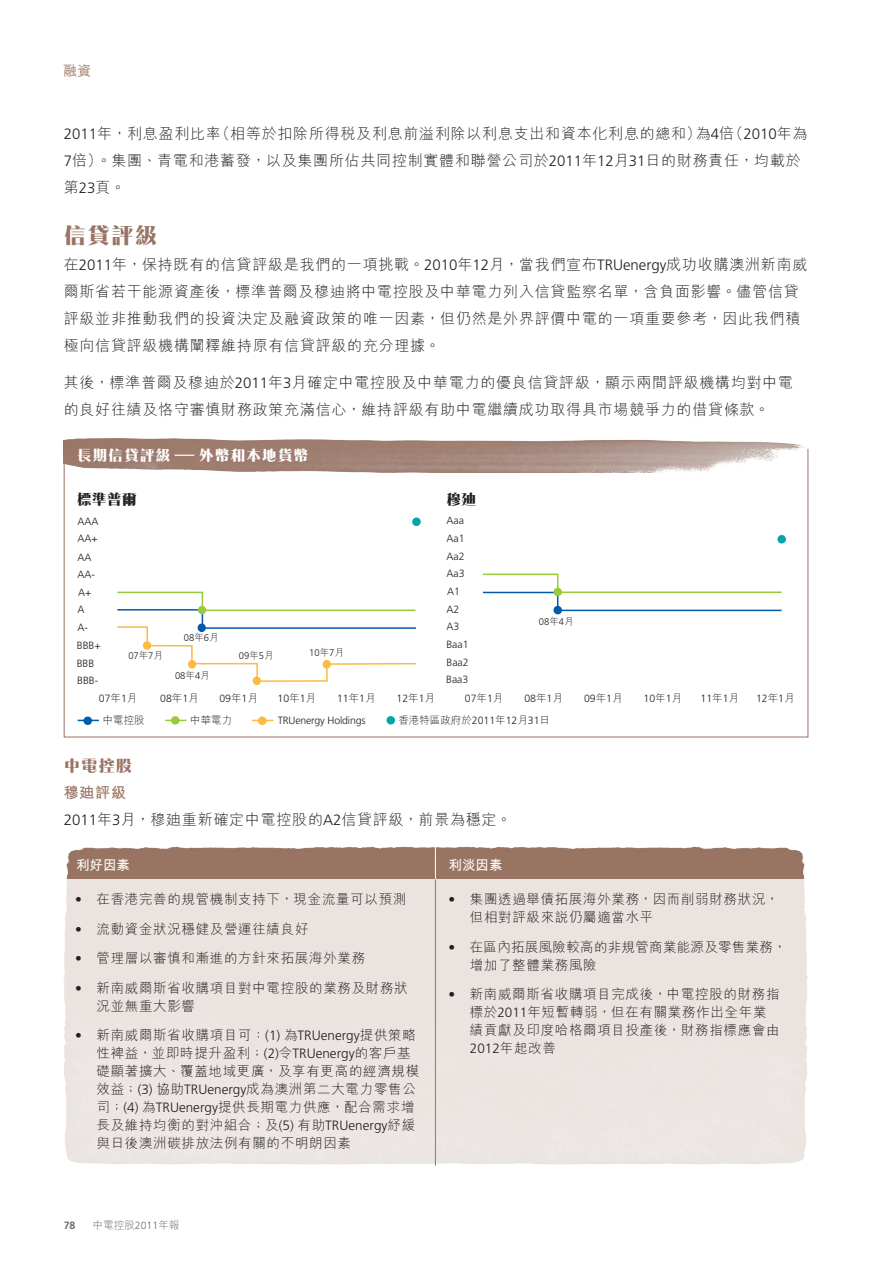
<style>
.page{position:relative;width:893px;height:1263px;background:#fff}
.page>*{position:absolute;margin:0;border:0;box-sizing:border-box;transform-origin:0 0}
.t1{font:800 22.5px "M Razor HK";color:#997463}
.t2{font:800 16.5px "M Razor HK";color:#997463}
.t3{font:300 15px/27px "M Hei HK";letter-spacing:.05em;color:#231f20}
.t4{font:800 15px "M Razor HK";letter-spacing:.05em;color:#fff}
.t5{font:15px "M Razor HK Xbold B5 pc H";color:#231f20}
.t6{font:700 14.25px "M Hei HK";color:#b19687}
.t7{font:300 13.5px/18px "M Hei HK";letter-spacing:.05em;color:#231f20}
.t8{font:300 13.5px/18px "M Hei HK";letter-spacing:.02em;color:#231f20}
.t9{font:700 13.5px "M Hei HK";color:#fff}
.t10{font:300 13.5px "Frutiger LT Std";color:#231f20}
.t11{font:300 10.5px "Frutiger LT Std";color:#231f20}
.t12{font:10.5px "M Hei HK Light B5 pc H";color:#231f20}
.t13{font:300 10.5px "M Hei HK";color:#6c6d70}
.t14{font:700 10.5px "Frutiger LT Std";color:#6c6d70}
.t15{font:300 9.75px "Frutiger LT Std";color:#231f20}
.s1{font-family:"Frutiger LT Std"}
.s2{font-family:"M Hei HK Light B5 pc H";font-weight:400}
.s3{font-family:"Frutiger LT Std";font-weight:300}
.s4{font-weight:700;color:#997463}
.s5{font-family:"M Hei HK"}
</style>
<div class="page">
<img style="left:66px;top:846px;width:739px;height:33px">
<div style="left:53px;top:879px;width:765px;height:286px;background:#eae3e0"></div>
<hr style="left:435px;top:877px;width:1px;height:288px;background:#997463">
<hr style="left:435px;top:847px;width:1px;height:32px;background:#fff">
<svg style="left:63px;top:442px;width:746px;height:296px"></svg>
<img style="left:64px;top:439px;width:745px;height:34px">
<svg style="left:78px;top:720px;width:21px;height:1px"></svg>
<div style="left:84px;top:716px;width:8px;height:9px;background:#015aaa;border-radius:50%"></div>
<svg style="left:165px;top:720px;width:21px;height:1px"></svg>
<div style="left:171px;top:716px;width:8px;height:9px;background:#99ca3e;border-radius:50%"></div>
<svg style="left:252px;top:720px;width:21px;height:1px"></svg>
<div style="left:258px;top:716px;width:8px;height:9px;background:#fdb940;border-radius:50%"></div>
<svg style="left:412px;top:517px;width:9px;height:9px"></svg>
<svg style="left:116px;top:591px;width:302px;height:92px"></svg>
<div style="left:198px;top:606px;width:8px;height:8px;background:#99ca3e;border-radius:50%"></div>
<div style="left:188px;top:660px;width:8px;height:8px;background:#fdb940;border-radius:50%"></div>
<div style="left:143px;top:641px;width:8px;height:9px;background:#fdb940;border-radius:50%"></div>
<div style="left:253px;top:676px;width:8px;height:9px;background:#fdb940;border-radius:50%"></div>
<div style="left:323px;top:660px;width:8px;height:8px;background:#fdb940;border-radius:50%"></div>
<div style="left:777px;top:535px;width:9px;height:8px;background:#00a5ad;border-radius:50%"></div>
<svg style="left:481px;top:573px;width:302px;height:39px"></svg>
<div style="left:553px;top:606px;width:9px;height:8px;background:#015aaa;border-radius:50%"></div>
<div style="left:553px;top:588px;width:9px;height:8px;background:#99ca3e;border-radius:50%"></div>
<div style="left:386px;top:716px;width:9px;height:8px;background:#00a5ad;border-radius:50%"></div>
<p class="t6" style="left:63px;top:60px;width:30px">融資</p>
<p class="t3" style="left:64px;top:119px;width:745px"><span class="s1">2011</span>年，利息盈利比率（相等於扣除所得稅及利息前溢利除以利息支出和資本化利息的總和）為<span class="s1">4</span>倍（<span class="s1">2010</span>年為<br><span class="s1">7</span>倍）。集團、青電和港蓄發，以及集團所佔共同控制實體和聯營公司於<span class="s1">2011</span>年<span class="s1">12</span>月<span class="s1">31</span>日的財務責任，均載於第<span class="s1">23</span>頁。</p>
<h1 class="t1" style="left:64px;top:219px;width:95px">信貸評級</h1>
<p class="t3" style="left:64px;top:250px;width:745px">在<span class="s1">2011</span>年，保持既有的信貸評級是我們的一項挑戰。<span class="s1">2010</span>年<span class="s1">12</span>月，當我們宣布<span class="s1">TRUenergy</span>成功收購澳洲新南威爾斯省若干能源資產後，標準普爾及穆迪將中電控股及中華電力列入信貸監察名單，含負面影響。儘管信貸評級並非推動我們的投資決定及融資政策的唯一因素，但仍然是外界評價中電的一項重要參考，因此我們積極向信貸評級機構闡釋維持原有信貸評級的充分理據。</p>
<p class="t3" style="left:64px;top:368px;width:731px">其後，標準普爾及穆迪於<span class="s1">2011</span>年<span class="s1">3</span>月確定中電控股及中華電力的優良信貸評級，顯示兩間評級機構均對中電的良好往績及恪守審慎財務政策充滿信心，維持評級有助中電繼續成功取得具市場競爭力的借貸條款。</p>
<p class="t4" style="left:77px;top:444px;width:233px">長期信貸評級 – 外幣和本地貨幣</p>
<p class="t5" style="left:77px;top:488px;width:61px">標準普爾</p>
<p class="t5" style="left:446px;top:488px;width:31px">穆廸</p>
<p class="t11" style="left:77px;top:515px;width:23px">AAA</p>
<p class="t11" style="left:446px;top:514px;width:19px">Aaa</p>
<p class="t11" style="left:77px;top:533px;width:22px">AA+</p>
<p class="t11" style="left:446px;top:532px;width:20px">Aa1</p>
<p class="t11" style="left:77px;top:551px;width:16px">AA</p>
<p class="t11" style="left:446px;top:550px;width:20px">Aa2</p>
<p class="t11" style="left:77px;top:568px;width:19px">AA-</p>
<p class="t11" style="left:446px;top:568px;width:20px">Aa3</p>
<p class="t11" style="left:78px;top:586px;width:15px">A+</p>
<p class="t11" style="left:447px;top:586px;width:14px">A1</p>
<p class="t11" style="left:77px;top:604px;width:9px">A</p>
<p class="t11" style="left:446px;top:603px;width:14px">A2</p>
<p class="t11" style="left:77px;top:621px;width:12px">A-</p>
<p class="t11" style="left:77px;top:639px;width:25px">BBB+</p>
<p class="t11" style="left:77px;top:674px;width:23px">BBB-</p>
<p class="t11" style="left:77px;top:657px;width:19px">BBB</p>
<p class="t15" style="left:184px;top:632px;width:36px">08<span class="s2">年</span>6<span class="s2">月</span></p>
<p class="t15" style="left:175px;top:670px;width:36px">08<span class="s2">年</span>4<span class="s2">月</span></p>
<p class="t15" style="left:128px;top:650px;width:36px">07<span class="s2">年</span>7<span class="s2">月</span></p>
<p class="t15" style="left:239px;top:650px;width:36px">09<span class="s2">年</span>5<span class="s2">月</span></p>
<p class="t15" style="left:309px;top:647px;width:36px">10<span class="s2">年</span>7<span class="s2">月</span></p>
<p class="t11" style="left:446px;top:621px;width:14px">A3</p>
<p class="t11" style="left:446px;top:639px;width:24px">Baa1</p>
<p class="t11" style="left:446px;top:674px;width:24px">Baa3</p>
<p class="t11" style="left:446px;top:657px;width:24px">Baa2</p>
<p class="t15" style="left:539px;top:616px;width:36px">08<span class="s2">年</span>4<span class="s2">月</span></p>
<p class="t11" style="left:99px;top:692px;width:40px">07<span class="s2">年</span>1<span class="s2">月</span></p>
<p class="t11" style="left:160px;top:692px;width:40px">08<span class="s2">年</span>1<span class="s2">月</span></p>
<p class="t11" style="left:219px;top:692px;width:40px">09<span class="s2">年</span>1<span class="s2">月</span></p>
<p class="t11" style="left:278px;top:692px;width:40px">10<span class="s2">年</span>1<span class="s2">月</span></p>
<p class="t11" style="left:337px;top:692px;width:40px">11<span class="s2">年</span>1<span class="s2">月</span></p>
<p class="t11" style="left:397px;top:692px;width:40px">12<span class="s2">年</span>1<span class="s2">月</span></p>
<p class="t11" style="left:465px;top:692px;width:40px">07<span class="s2">年</span>1<span class="s2">月</span></p>
<p class="t11" style="left:524px;top:692px;width:40px">08<span class="s2">年</span>1<span class="s2">月</span></p>
<p class="t11" style="left:584px;top:692px;width:40px">09<span class="s2">年</span>1<span class="s2">月</span></p>
<p class="t11" style="left:643px;top:692px;width:40px">10<span class="s2">年</span>1<span class="s2">月</span></p>
<p class="t11" style="left:700px;top:692px;width:40px">11<span class="s2">年</span>1<span class="s2">月</span></p>
<p class="t11" style="left:756px;top:692px;width:40px">12<span class="s2">年</span>1<span class="s2">月</span></p>
<p class="t12" style="left:398px;top:712px;width:153px">香港特區政府於<span class="s3">2011</span>年<span class="s3">12</span>月<span class="s3">31</span>日</p>
<p class="t12" style="left:103px;top:712px;width:43px">中電控股</p>
<p class="t12" style="left:190px;top:712px;width:43px">中華電力</p>
<p class="t11" style="left:278px;top:714px;width:89px">TRUenergy Holdings</p>
<p class="t2" style="left:64px;top:754px;width:70px">中電控股</p>
<p class="t3" style="left:64px;top:778px;width:449px"><span class="s4">穆廸評級<br></span><span class="s1">2011</span>年<span class="s1">3</span>月，穆廸重新確定中電控股的<span class="s1">A2</span>信貸評級，前景為穩定。</p>
<p class="t9" style="left:76px;top:855px;width:55px">利好因素</p>
<p class="t9" style="left:449px;top:855px;width:56px">利淡因素</p>
<p class="t7" style="left:75px;top:890px;width:333px"><span class="s1">•</span> 在香港完善的規管機制支持下，現金流量可以預測</p>
<p class="t7" style="left:75px;top:919px;width:235px"><span class="s1">•</span> 流動資金狀況穩健及營運往績良好</p>
<p class="t7" style="left:75px;top:949px;width:291px"><span class="s1">•</span> 管理層以審慎和漸進的方針來拓展海外業務</p>
<p class="t7" style="left:97px;top:978px;width:313px;text-indent:-21px"><span class="s1">•</span> 新南威爾斯省收購項目對中電控股的業務及財務狀況並無重大影響</p>
<p class="t7" style="left:97px;top:1026px;width:324px;text-indent:-21px"><span class="s1">•</span> 新南威爾斯省收購項目可：<span class="s1">(1)</span> 為<span class="s1">TRUenergy</span>提供策略性裨益，並即時提升盈利；<span class="s1">(2)</span>令<span class="s1">TRUenergy</span>的客戶基礎顯著擴大、覆蓋地域更廣，及享有更高的經濟規模效益；<span class="s1">(3)</span> 協助<span class="s1">TRUenergy</span>成為澳洲第二大電力零售公司；<span class="s1">(4)</span> 為<span class="s1">TRUenergy</span>提供長期電力供應，配合需求增長及維持均衡的對沖組合；及<span class="s1">(5)</span> 有助<span class="s1">TRUenergy</span>紓緩與日後澳洲碳排放法例有關的不明朗因素</p>
<p class="t7" style="left:470px;top:890px;width:311px;text-indent:-21px"><span class="s1">•</span> 集團透過舉債拓展海外業務，因而削弱財務狀況，但相對評級來說仍屬適當水平</p>
<p class="t8" style="left:470px;top:937px;width:318px;text-indent:-21px"><span class="s1">•</span> 在區內拓展風險較高的非規管商業能源及零售業務，增加了整體業務風險</p>
<p class="t7" style="left:470px;top:985px;width:311px;text-indent:-21px"><span class="s1">•</span> 新南威爾斯省收購項目完成後，中電控股的財務指標於<span class="s1">2011</span>年短暫轉弱，但在有關業務作出全年業績貢獻及印度哈格爾項目投產後，財務指標應會由</p>
<p class="t10" style="left:470px;top:1041px;width:88px">2012<span class="s5">年起改善</span></p>
<p class="t14" style="left:64px;top:1219px;width:13px">78</p>
<p class="t13" style="left:93px;top:1217px;width:88px">中電控股<span class="s1">2011</span>年報</p>
</div>
